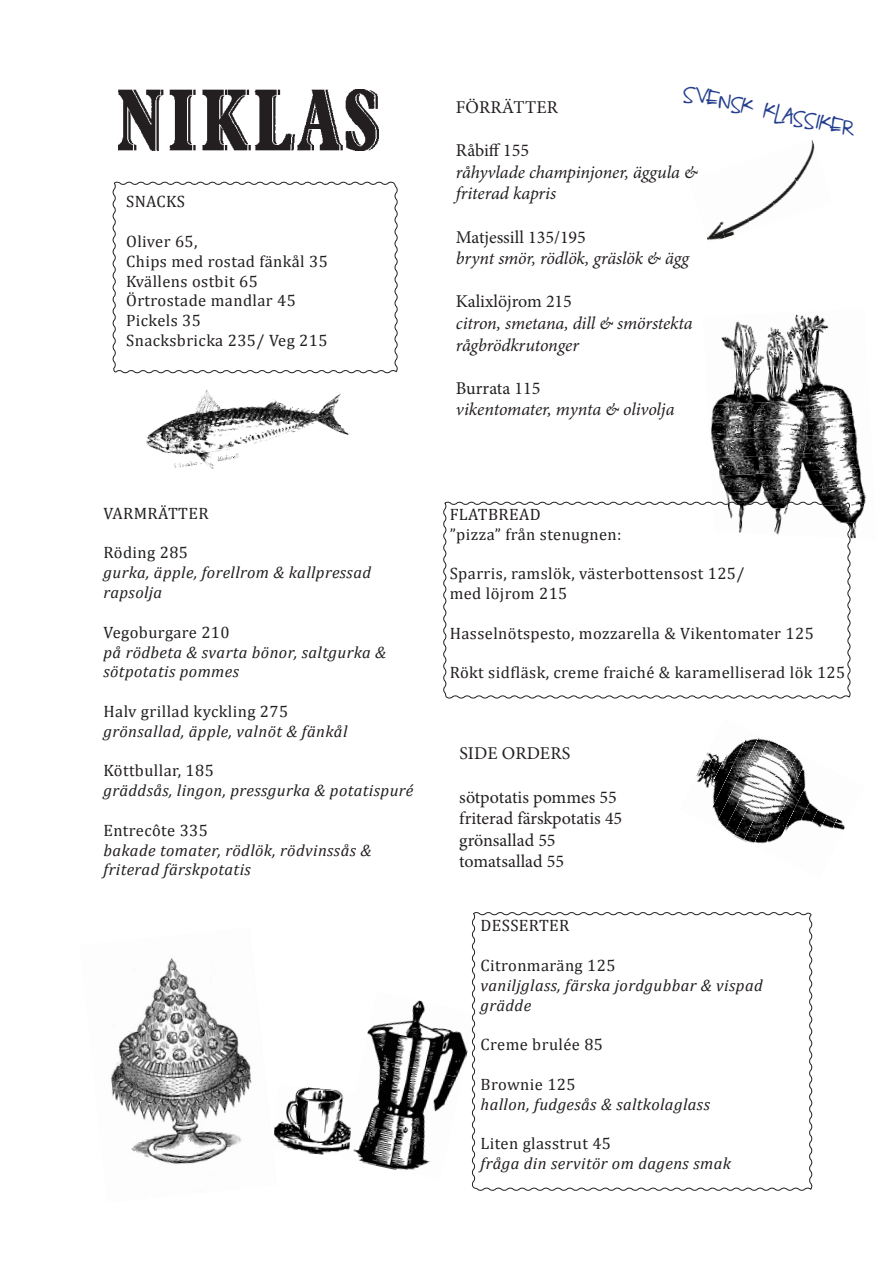
<style>
.page{position:relative;width:893px;height:1263px;background:#fff}
.page>*{position:absolute;margin:0;border:0;box-sizing:border-box;transform-origin:0 0}
.t1{font:italic 18px "Minion Pro";letter-spacing:-.01em;color:#231f20}
.t2{font:18px "Minion Pro";color:#231f20}
.t3{font:18px "DJB Poppyseed";color:#253f8e}
.t4{font:16.5px "Cambria";letter-spacing:.025em;color:#231f20}
.t5{font:italic 16.5px/19.8px "Cambria";letter-spacing:.025em;color:#231f20}
</style>
<div class="page">
<svg style="left:112px;top:181px;width:286px;height:193px"></svg>
<img style="left:367px;top:1000px;width:101px;height:65px">
<img style="left:367px;top:1057px;width:95px;height:66px">
<img style="left:353px;top:1123px;width:77px;height:47px">
<img style="left:281px;top:1087px;width:73px;height:42px">
<img style="left:277px;top:1122px;width:74px;height:33px">
<img style="left:836px;top:818px;width:9px;height:12px">
<img style="left:826px;top:814px;width:10px;height:15px">
<img style="left:817px;top:809px;width:9px;height:19px">
<img style="left:807px;top:796px;width:10px;height:29px">
<img style="left:798px;top:758px;width:9px;height:64px">
<img style="left:744px;top:749px;width:54px;height:95px">
<img style="left:734px;top:744px;width:54px;height:97px">
<img style="left:729px;top:740px;width:49px;height:96px">
<img style="left:724px;top:738px;width:45px;height:93px">
<img style="left:720px;top:738px;width:39px;height:89px">
<img style="left:717px;top:738px;width:33px;height:84px">
<img style="left:715px;top:738px;width:25px;height:79px">
<img style="left:696px;top:738px;width:35px;height:75px">
<img style="left:735px;top:314px;width:93px;height:12px">
<img style="left:721px;top:326px;width:108px;height:18px">
<img style="left:724px;top:344px;width:96px;height:17px">
<img style="left:734px;top:361px;width:86px;height:18px">
<img style="left:723px;top:379px;width:126px;height:18px">
<img style="left:712px;top:397px;width:141px;height:18px">
<img style="left:711px;top:415px;width:146px;height:17px">
<img style="left:711px;top:432px;width:147px;height:18px">
<img style="left:713px;top:450px;width:147px;height:18px">
<img style="left:718px;top:468px;width:144px;height:17px">
<img style="left:723px;top:485px;width:143px;height:18px">
<img style="left:851px;top:503px;width:15px;height:18px">
<img style="left:851px;top:521px;width:6px;height:18px">
<img style="left:111px;top:958px;width:166px;height:207px">
<img style="left:140px;top:369px;width:212px;height:100px">
<svg style="left:443px;top:501px;width:408px;height:198px"></svg>
<img style="left:119px;top:89px;width:259px;height:62px">
<img style="left:806px;top:140px;width:9px;height:29px">
<img style="left:779px;top:161px;width:27px;height:40px">
<img style="left:752px;top:196px;width:27px;height:25px">
<img style="left:725px;top:216px;width:27px;height:22px">
<img style="left:707px;top:221px;width:18px;height:20px">
<svg style="left:471px;top:912px;width:342px;height:279px"></svg>
<p class="t4" style="left:126px;top:192px;width:60px">SNACKS</p>
<p class="t4" style="left:126px;top:232px;width:73px">Oliver 65,</p>
<p class="t4" style="left:126px;top:251px;width:203px">Chips med rostad fänkål 35</p>
<p class="t4" style="left:126px;top:271px;width:133px">Kvällens ostbit 65</p>
<p class="t4" style="left:126px;top:291px;width:171px">Örtrostade mandlar 45</p>
<p class="t4" style="left:126px;top:311px;width:76px">Pickels 35</p>
<p class="t4" style="left:126px;top:331px;width:203px">Snacksbricka 235/ Veg 215</p>
<p class="t4" style="left:103px;top:503px;width:107px">VARMRÄTTER</p>
<p class="t4" style="left:103px;top:543px;width:86px">Röding 285</p>
<p class="t5" style="left:103px;top:562px;width:269px">gurka, äpple, forellrom &amp; kallpressad rapsolja</p>
<p class="t4" style="left:103px;top:622px;width:128px">Vegoburgare 210</p>
<p class="t5" style="left:103px;top:641px;width:284px">på rödbeta &amp; svarta bönor, saltgurka &amp;</p>
<p class="t5" style="left:103px;top:661px;width:137px">sötpotatis pommes</p>
<p class="t4" style="left:103px;top:701px;width:186px">Halv grillad kyckling 275</p>
<p class="t5" style="left:103px;top:720px;width:245px">grönsallad, äpple, valnöt &amp; fänkål</p>
<p class="t4" style="left:103px;top:761px;width:112px">Köttbullar, 185</p>
<p class="t5" style="left:103px;top:780px;width:311px">gräddsås, lingon, pressgurka &amp; potatispuré</p>
<p class="t4" style="left:103px;top:820px;width:106px">Entrecôte 335</p>
<p class="t5" style="left:103px;top:839px;width:269px">bakade tomater, rödlök, rödvinssås &amp;</p>
<p class="t5" style="left:103px;top:859px;width:149px">friterad färskpotatis</p>
<p class="t3" style="left:685px;top:83px;width:177px;rotate:12deg">SVENSK KLASSIKER</p>
<p class="t2" style="left:456px;top:95px;width:104px">FÖRRÄTTER</p>
<p class="t2" style="left:456px;top:138px;width:75px">Råbiff 155</p>
<p class="t1" style="left:456px;top:160px;width:243px">råhyvlade champinjoner, äggula &amp;</p>
<p class="t1" style="left:456px;top:181px;width:102px">friterad kapris</p>
<p class="t2" style="left:456px;top:225px;width:132px">Matjessill 135/195</p>
<p class="t1" style="left:456px;top:246px;width:235px">brynt smör, rödlök, gräslök &amp; ägg</p>
<p class="t2" style="left:456px;top:290px;width:118px">Kalixlöjrom 215</p>
<p class="t1" style="left:456px;top:311px;width:238px">citron, smetana, dill &amp; smörstekta</p>
<p class="t1" style="left:456px;top:333px;width:125px">rågbrödkrutonger</p>
<p class="t2" style="left:456px;top:376px;width:86px">Burrata 115</p>
<p class="t1" style="left:456px;top:397px;width:220px">vikentomater, mynta &amp; olivolja</p>
<p class="t4" style="left:450px;top:505px;width:93px">FLATBREAD</p>
<p class="t4" style="left:450px;top:524px;width:173px">”pizza” från stenugnen:</p>
<p class="t4" style="left:450px;top:564px;width:296px">Sparris, ramslök, västerbottensost 125/</p>
<p class="t4" style="left:450px;top:584px;width:119px">med löjrom 215</p>
<p class="t4" style="left:450px;top:623px;width:366px">Hasselnötspesto, mozzarella &amp; Vikentomater 125</p>
<p class="t4" style="left:450px;top:663px;width:397px">Rökt sidfläsk, creme fraiché &amp; karamelliserad lök 125</p>
<p class="t2" style="left:459px;top:742px;width:112px">SIDE ORDERS</p>
<p class="t2" style="left:459px;top:785px;width:159px">sötpotatis pommes 55</p>
<p class="t2" style="left:459px;top:806px;width:165px">friterad färskpotatis 45</p>
<p class="t2" style="left:459px;top:828px;width:98px">grönsallad 55</p>
<p class="t2" style="left:459px;top:850px;width:106px">tomatsallad 55</p>
<p class="t4" style="left:480px;top:916px;width:90px">DESSERTER</p>
<p class="t4" style="left:480px;top:956px;width:136px">Citronmaräng 125</p>
<p class="t5" style="left:480px;top:974px;width:284px">vaniljglass, färska jordgubbar &amp; vispad grädde</p>
<p class="t4" style="left:480px;top:1035px;width:124px">Creme brulée 85</p>
<p class="t4" style="left:480px;top:1074px;width:97px">Brownie 125</p>
<p class="t5" style="left:480px;top:1093px;width:231px">hallon, fudgesås &amp; saltkolaglass</p>
<p class="t4" style="left:480px;top:1134px;width:132px">Liten glasstrut 45</p>
<p class="t5" style="left:480px;top:1153px;width:252px">fråga din servitör om dagens smak</p>
</div>
